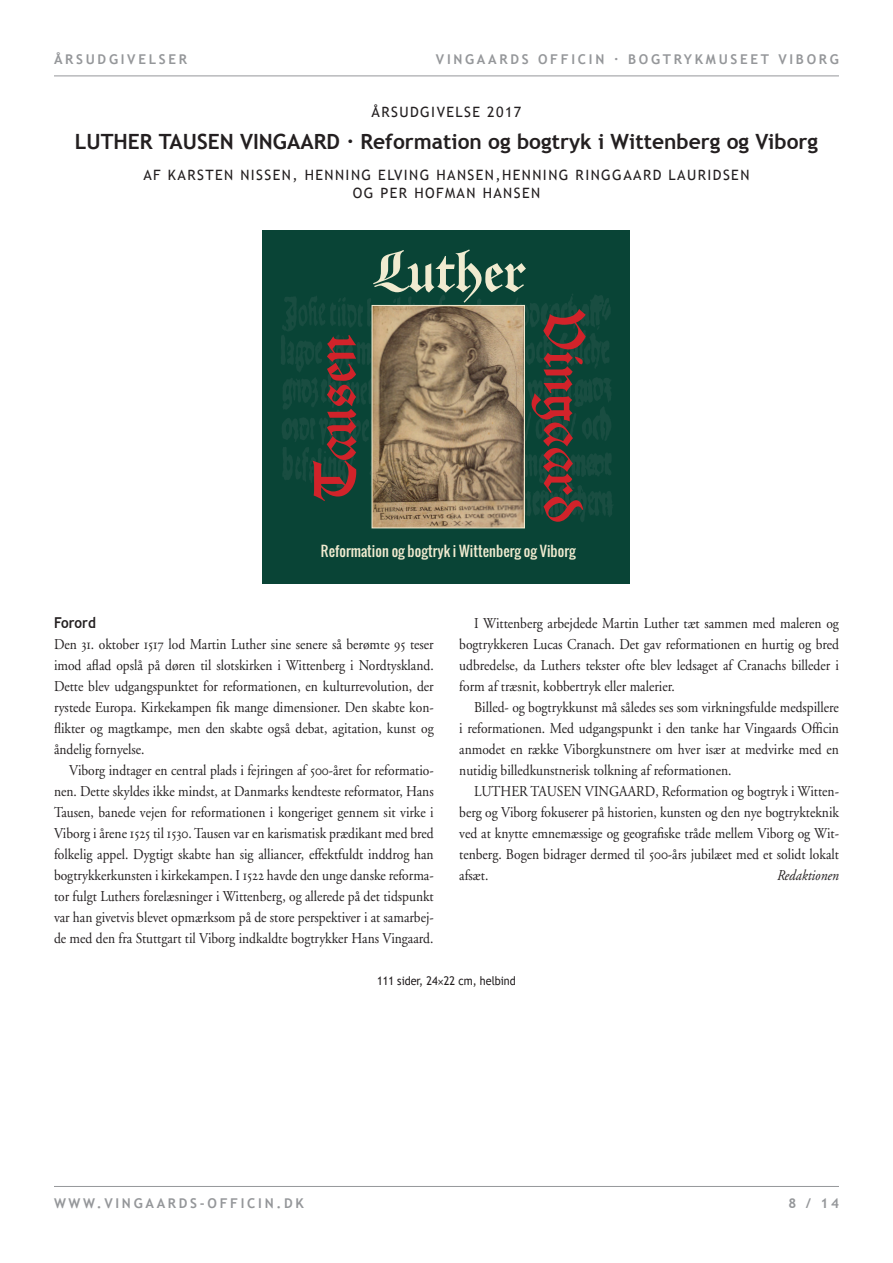
<style>
.page{position:relative;width:893px;height:1263px;background:#fff}
.page>*{position:absolute;margin:0;border:0;box-sizing:border-box;transform-origin:0 0}
.rubrik{font:700 21px "Trebuchet MS";color:#231f20}
.tekst_med_indryk{font:15px/21px "Adobe Garamond";color:#231f20;text-align:justify;scale:.9 1}
.tekst_uden_indryk{font:15px/21px "Adobe Garamond";color:#231f20;text-align:justify;scale:.9 1}
.tekst_med_indryk-2{font:italic 15px "Adobe Garamond";color:#231f20;scale:.9 1}
.mellemrubrik{font:700 15px "Trebuchet MS";color:#231f20;scale:.9 1}
.forfatter{font:14.25px/18px "Trebuchet MS";letter-spacing:.1em;color:#231f20;text-align:center}
.manchet{font:14.25px "Trebuchet MS";letter-spacing:.1em;color:#231f20}
.t1{font:14.1px "Oswald";letter-spacing:.01em;color:#f1ebd0}
.t2{font:700 13.5px "Trebuchet MS";letter-spacing:.2em;color:#95979a}
.info{font:12px "Trebuchet MS";color:#231f20;scale:.9 1}
.s1{font-family:"Adobe Garamond Regular SC"}
</style>
<div class="page">
<hr style="left:54px;top:1186px;width:785px;height:1px;background:#95979a">
<hr style="left:54px;top:76px;width:785px;height:1px;background:#95979a">
<div style="left:263px;top:230px;width:367px;height:354px;background:#094436"></div>
<img style="left:281px;top:294px;width:332px;height:235px">
<img style="left:374px;top:307px;width:149px;height:219px">
<div style="left:372px;top:305px;width:153px;height:223px;border:1px solid #f1ebd0"></div>
<svg style="left:373px;top:249px;width:153px;height:54px"></svg>
<svg style="left:312px;top:335px;width:45px;height:166px"></svg>
<svg style="left:532px;top:309px;width:54px;height:213px"></svg>
<p class="t2" style="left:54px;top:51px;width:135px">ÅRSUDGIVELSER</p>
<p class="t2" style="left:436px;top:51px;width:404px">VINGAARDS OFFICIN · BOGTRYKMUSEET VIBORG</p>
<p class="manchet" style="left:372px;top:103px;width:151px">ÅRSUDGIVELSE 2017</p>
<p class="rubrik" style="left:75px;top:129px;width:745px">LUTHER TAUSEN VINGAARD · Reformation og bogtryk i Wittenberg og Viborg</p>
<p class="forfatter" style="left:143px;top:166px;width:607px">AF KARSTEN NISSEN, HENNING ELVING HANSEN,HENNING RINGGAARD LAURIDSEN<br>OG PER HOFMAN HANSEN</p>
<p class="t1" style="left:321px;top:540px;width:256px">Reformation og bogtryk i Wittenberg og Viborg</p>
<p class="mellemrubrik" style="left:54px;top:614px;width:48px">Forord</p>
<p class="tekst_uden_indryk" style="left:54px;top:634px;width:423px">Den <span class="s1">31</span>. oktober <span class="s1">1517</span> lod Martin Luther sine senere så berømte <span class="s1">95</span> teser imod aflad opslå på døren til slotskirken i Wittenberg i Nordtyskland.<br>Dette blev udgangspunktet for reformationen, en kulturrevolution, der rystede Europa. Kirkekampen fik mange dimensioner. Den skabte kon&shy;flikter og magtkampe, men den skabte også debat, agitation, kunst og åndelig fornyelse.</p>
<p class="tekst_med_indryk" style="left:54px;top:760px;width:423px;text-indent:15px">Viborg indtager en central plads i fejringen af <span class="s1">500</span>-året for reformatio&shy;nen. Dette skyldes ikke mindst, at Danmarks kendteste reformator, Hans Tausen, banede vejen for reformationen i kongeriget gennem sit virke i Viborg i årene <span class="s1">1525</span> til <span class="s1">1530</span>. Tausen var en karismatisk prædikant med bred folkelig appel. Dygtigt skabte han sig alliancer, effektfuldt inddrog han bogtrykkerkunsten i kirkekampen. I <span class="s1">1522</span> havde den unge danske reforma&shy;tor fulgt Luthers forelæsninger i Wittenberg, og allerede på det tidspunkt var han givetvis blevet opmærksom på de store perspektiver i at samarbej&shy;de med den fra Stuttgart til Viborg indkaldte bogtrykker Hans Vingaard.</p>
<p class="tekst_med_indryk" style="left:459px;top:613px;width:423px;text-indent:15px">I Wittenberg arbejdede Martin Luther tæt sammen med maleren og bogtrykkeren Lucas Cranach. Det gav reformationen en hurtig og bred udbredelse, da Luthers tekster ofte blev ledsaget af Cranachs billeder i form af træsnit, kobbertryk eller malerier.</p>
<p class="tekst_med_indryk" style="left:459px;top:697px;width:423px;text-indent:15px">Billed- og bogtrykkunst må således ses som virkningsfulde medspillere i reformationen. Med udgangspunkt i den tanke har Vingaards Officin anmodet en række Viborgkunstnere om hver især at medvirke med en nutidig billedkunstnerisk tolkning af reformationen.</p>
<p class="tekst_med_indryk" style="left:459px;top:781px;width:423px;text-indent:15px">LUTHER TAUSEN VINGAARD, Reformation og bogtryk i Witten&shy;berg og Viborg fokuserer på historien, kunsten og den nye bogtrykteknik ved at knytte emnemæssige og geografiske tråde mellem Viborg og Wit&shy;tenberg. Bogen bidrager dermed til <span class="s1">500</span>-års jubilæet med et solidt lokalt afsæt.</p>
<p class="tekst_med_indryk-2" style="left:777px;top:867px;width:70px">Redaktionen</p>
<p class="info" style="left:377px;top:973px;width:156px">111 sider, 24 22 cm, helbind</p>
<p class="t2" style="left:54px;top:1195px;width:251px">WWW.VINGAARDS-OFFICIN.DK</p>
<p class="t2" style="left:788px;top:1195px;width:52px">8 / 14</p>
</div>
